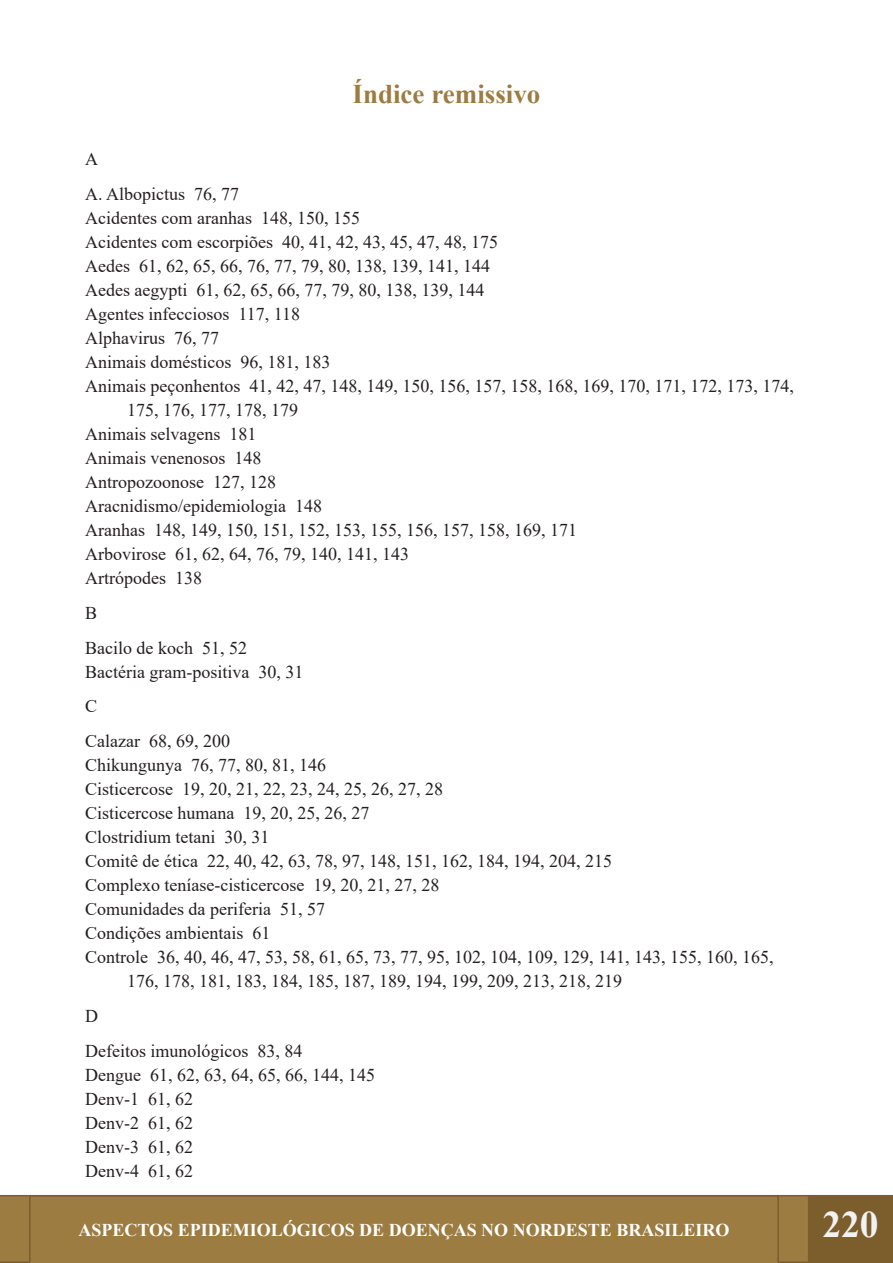
<style>
.page{position:relative;width:893px;height:1263px;background:#fff}
.page>*{position:absolute;margin:0;border:0;box-sizing:border-box;transform-origin:0 0}
.t1{font:700 37.5px "Times New Roman";color:#f2f2f2}
.t2{font:700 27px "Times New Roman";color:#9c7c40}
.t3{font:18px/24px "Times New Roman";color:#231f20}
.t4{font:700 18px "Times New Roman";color:#fff}
</style>
<div class="page">
<div style="left:0;top:1195px;width:808px;height:68px;background:#9c7c40"></div>
<div style="left:809px;top:1196px;width:83px;height:66px;background:#7b5e2c"></div>
<div style="left:808px;top:1195px;width:85px;height:68px;border:2px solid #7b5e2c"></div>
<div style="left:29px;top:1195px;width:750px;height:68px;background:#9c7c40"></div>
<p class="t2" style="left:353px;top:75px;width:189px">Índice remissivo</p>
<p class="t3" style="left:85px;top:147px;width:14px">A</p>
<p class="t3" style="left:85px;top:181px;width:156px">A. Albopictus 76, 77</p>
<p class="t3" style="left:85px;top:205px;width:276px">Acidentes com aranhas 148, 150, 155</p>
<p class="t3" style="left:85px;top:229px;width:414px">Acidentes com escorpiões 40, 41, 42, 43, 45, 47, 48, 175</p>
<p class="t3" style="left:85px;top:253px;width:406px">Aedes 61, 62, 65, 66, 76, 77, 79, 80, 138, 139, 141, 144</p>
<p class="t3" style="left:85px;top:277px;width:401px">Aedes aegypti 61, 62, 65, 66, 77, 79, 80, 138, 139, 144</p>
<p class="t3" style="left:85px;top:301px;width:217px">Agentes infecciosos 117, 118</p>
<p class="t3" style="left:85px;top:325px;width:135px">Alphavirus 76, 77</p>
<p class="t3" style="left:85px;top:349px;width:247px">Animais domésticos 96, 181, 183</p>
<p class="t3" style="left:127px;top:373px;width:668px;text-indent:-42px">Animais peçonhentos 41, 42, 47, 148, 149, 150, 156, 157, 158, 168, 169, 170, 171, 172, 173, 174,<br>175, 176, 177, 178, 179</p>
<p class="t3" style="left:85px;top:421px;width:173px">Animais selvagens 181</p>
<p class="t3" style="left:85px;top:445px;width:178px">Animais venenosos 148</p>
<p class="t3" style="left:85px;top:469px;width:192px">Antropozoonose 127, 128</p>
<p class="t3" style="left:85px;top:493px;width:238px">Aracnidismo/epidemiologia 148</p>
<p class="t3" style="left:85px;top:517px;width:493px">Aranhas 148, 149, 150, 151, 152, 153, 155, 156, 157, 158, 169, 171</p>
<p class="t3" style="left:85px;top:541px;width:325px">Arbovirose 61, 62, 64, 76, 79, 140, 141, 143</p>
<p class="t3" style="left:85px;top:565px;width:118px">Artrópodes 138</p>
<p class="t3" style="left:85px;top:600px;width:14px">B</p>
<p class="t3" style="left:85px;top:635px;width:163px">Bacilo de koch 51, 52</p>
<p class="t3" style="left:85px;top:659px;width:220px">Bactéria gram-positiva 30, 31</p>
<p class="t3" style="left:85px;top:694px;width:14px">C</p>
<p class="t3" style="left:85px;top:729px;width:146px">Calazar 68, 69, 200</p>
<p class="t3" style="left:85px;top:753px;width:243px">Chikungunya 76, 77, 80, 81, 146</p>
<p class="t3" style="left:85px;top:777px;width:359px">Cisticercose 19, 20, 21, 22, 23, 24, 25, 26, 27, 28</p>
<p class="t3" style="left:85px;top:801px;width:286px">Cisticercose humana 19, 20, 25, 26, 27</p>
<p class="t3" style="left:85px;top:825px;width:186px">Clostridium tetani 30, 31</p>
<p class="t3" style="left:85px;top:849px;width:528px">Comitê de ética 22, 40, 42, 63, 78, 97, 148, 151, 162, 184, 194, 204, 215</p>
<p class="t3" style="left:85px;top:873px;width:356px">Complexo teníase-cisticercose 19, 20, 21, 27, 28</p>
<p class="t3" style="left:85px;top:897px;width:241px">Comunidades da periferia 51, 57</p>
<p class="t3" style="left:85px;top:921px;width:187px">Condições ambientais 61</p>
<p class="t3" style="left:127px;top:945px;width:648px;text-indent:-42px">Controle 36, 40, 46, 47, 53, 58, 61, 65, 73, 77, 95, 102, 104, 109, 129, 141, 143, 155, 160, 165,<br>176, 178, 181, 183, 184, 185, 187, 189, 194, 199, 209, 213, 218, 219</p>
<p class="t3" style="left:85px;top:1003px;width:14px">D</p>
<p class="t3" style="left:85px;top:1038px;width:219px">Defeitos imunológicos 83, 84</p>
<p class="t3" style="left:85px;top:1062px;width:291px">Dengue 61, 62, 63, 64, 65, 66, 144, 145</p>
<p class="t3" style="left:85px;top:1086px;width:109px">Denv-1 61, 62</p>
<p class="t3" style="left:85px;top:1110px;width:109px">Denv-2 61, 62</p>
<p class="t3" style="left:85px;top:1134px;width:109px">Denv-3 61, 62</p>
<p class="t3" style="left:85px;top:1158px;width:109px">Denv-4 61, 62</p>
<p class="t4" style="left:79px;top:1217px;width:652px">ASPECTOS EPIDEMIOLÓGICOS DE DOENÇAS NO NORDESTE BRASILEIRO</p>
<h1 class="t1" style="left:822px;top:1197px;width:58px">220</h1>
</div>
